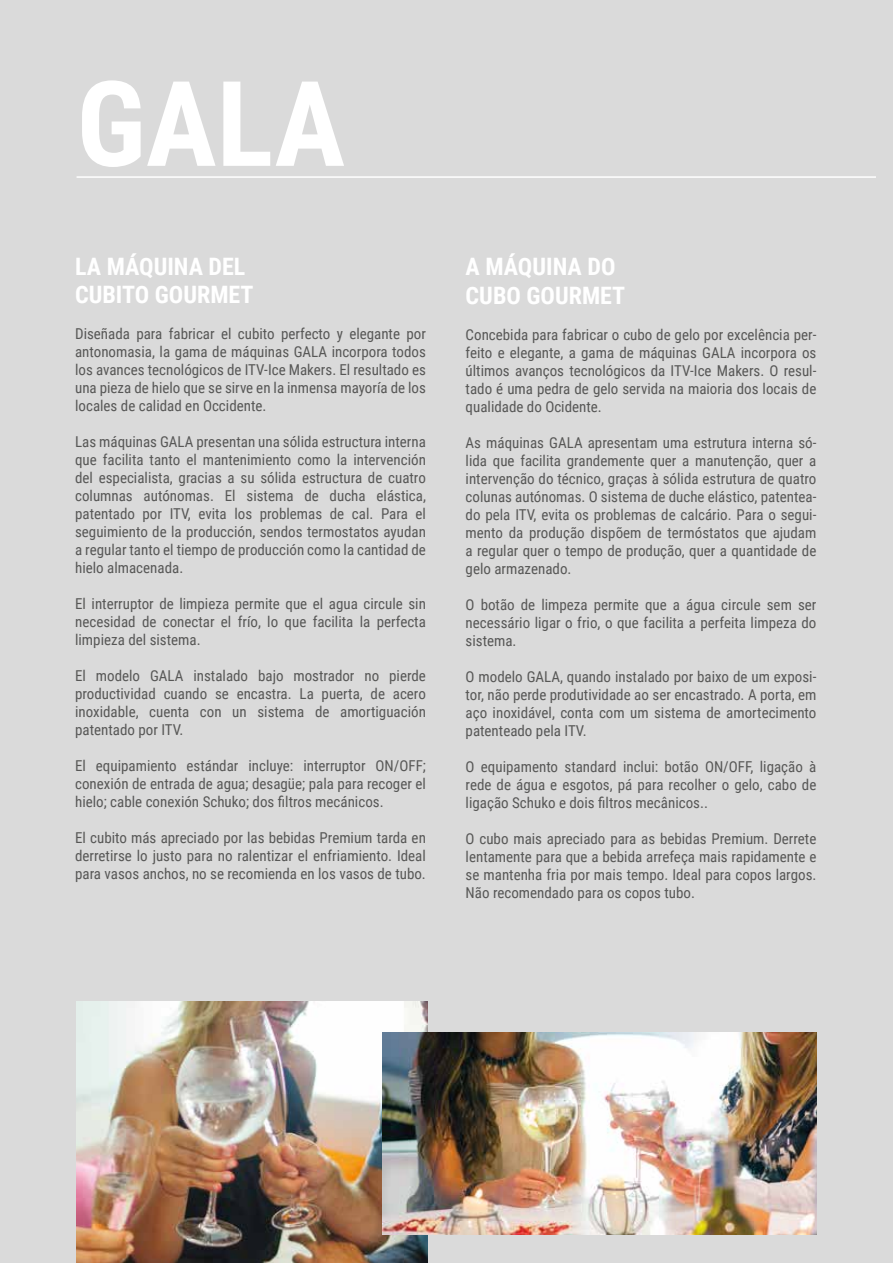
<style>
.page{position:relative;width:893px;height:1263px;background:#dadada}
.page>*{position:absolute;margin:0;border:0;box-sizing:border-box;transform-origin:0 0}
.t1{font:700 118.5px "Roboto Condensed";color:#fff}
.t2{font:700 24px/28.8px "Roboto Condensed";color:#fff}
.t3{font:15px/18px "Roboto Condensed";color:#575756;text-align:justify}
</style>
<div class="page">
<hr style="left:77px;top:176px;width:799px;height:2px;background:#fff">
<img style="left:77px;top:1001px;width:350px;height:262px">
<img style="left:383px;top:1033px;width:433px;height:201px">
<h1 class="t1" style="left:77px;top:41px;width:270px">GALA</h1>
<h2 class="t2" style="left:75px;top:251px;width:180px">LA MÁQUINA DEL<br>CUBITO GOURMET</h2>
<p class="t3" style="left:75px;top:324px;width:352px">Diseñada para fabricar el cubito perfecto y elegante por antonomasia, la gama de máquinas GALA incorpora todos los avances tecnológicos de ITV-Ice Makers. El resultado es una pieza de hielo que se sirve en la inmensa mayoría de los locales de calidad en Occidente.</p>
<p class="t3" style="left:75px;top:432px;width:352px">Las máquinas GALA presentan una sólida estructura interna que facilita tanto el mantenimiento como la intervención del especialista, gracias a su sólida estructura de cuatro columnas autónomas. El sistema de ducha elástica, patentado por ITV, evita los problemas de cal. Para el seguimiento de la producción, sendos termostatos ayudan a regular tanto el tiempo de producción como la cantidad de hielo almacenada.</p>
<p class="t3" style="left:75px;top:594px;width:352px">El interruptor de limpieza permite que el agua circule sin necesidad de conectar el frío, lo que facilita la perfecta limpieza del sistema.</p>
<p class="t3" style="left:75px;top:666px;width:352px">El modelo GALA instalado bajo mostrador no pierde productividad cuando se encastra. La puerta, de acero inoxidable, cuenta con un sistema de amortiguación patentado por ITV.</p>
<p class="t3" style="left:75px;top:756px;width:352px">El equipamiento estándar incluye: interruptor ON/OFF; conexión de entrada de agua; desagüe; pala para recoger el hielo; cable conexión Schuko; dos filtros mecánicos.</p>
<p class="t3" style="left:75px;top:828px;width:352px">El cubito más apreciado por las bebidas Premium tarda en derretirse lo justo para no ralentizar el enfriamiento. Ideal para vasos anchos, no se recomienda en los vasos de tubo.</p>
<h2 class="t2" style="left:466px;top:251px;width:161px">A MÁQUINA DO<br>CUBO GOURMET</h2>
<p class="t3" style="left:466px;top:325px;width:352px">Concebida para fabricar o cubo de gelo por excelência per&shy;feito e elegante, a gama de máquinas GALA incorpora os últimos avanços tecnológicos da ITV-Ice Makers. O resul&shy;tado é uma pedra de gelo servida na maioria dos locais de qualidade do Ocidente.</p>
<p class="t3" style="left:466px;top:433px;width:352px">As máquinas GALA apresentam uma estrutura interna só&shy;lida que facilita grandemente quer a manutenção, quer a intervenção do técnico, graças à sólida estrutura de quatro colunas autónomas. O sistema de duche elástico, patentea&shy;do pela ITV, evita os problemas de calcário. Para o segui&shy;mento da produção dispõem de termóstatos que ajudam a regular quer o tempo de produção, quer a quantidade de gelo armazenado.</p>
<p class="t3" style="left:466px;top:595px;width:352px">O botão de limpeza permite que a água circule sem ser necessário ligar o frio, o que facilita a perfeita limpeza do sistema.</p>
<p class="t3" style="left:466px;top:667px;width:352px">O modelo GALA, quando instalado por baixo de um exposi&shy;tor, não perde produtividade ao ser encastrado. A porta, em aço inoxidável, conta com um sistema de amortecimento patenteado pela ITV.</p>
<p class="t3" style="left:466px;top:757px;width:352px">O equipamento standard inclui: botão ON/OFF, ligação à rede de água e esgotos, pá para recolher o gelo, cabo de ligação Schuko e dois filtros mecânicos..</p>
<p class="t3" style="left:466px;top:829px;width:352px">O cubo mais apreciado para as bebidas Premium. Derrete lentamente para que a bebida arrefeça mais rapidamente e se mantenha fria por mais tempo. Ideal para copos largos.<br>Não recomendado para os copos tubo.</p>
</div>
